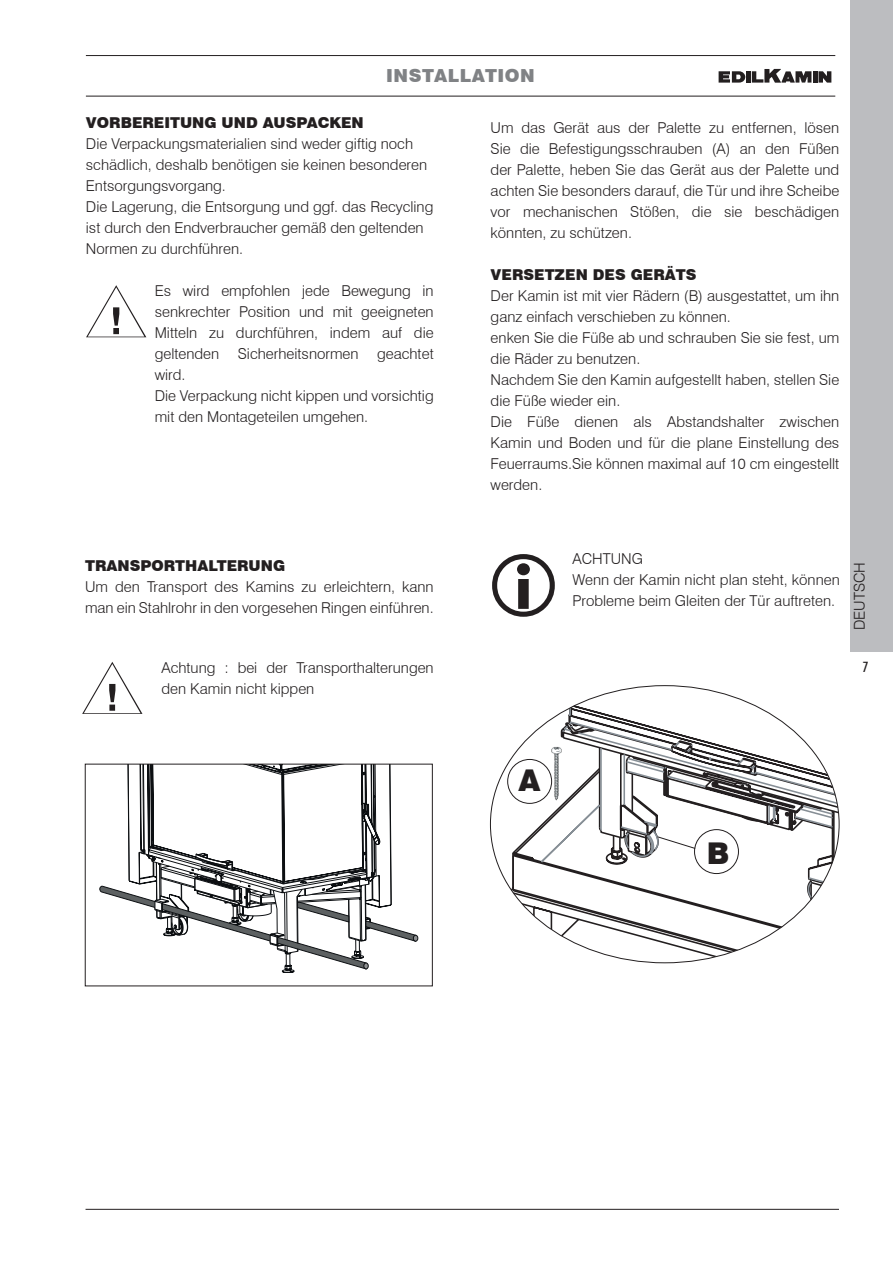
<style>
.page{position:relative;width:893px;height:1263px;background:#fff}
.page>*{position:absolute;margin:0;border:0;box-sizing:border-box;transform-origin:0 0}
.t1{font:900 30px "Swiss 721 BT";color:#231f20}
.t2{font:900 18px "Swiss 721 BT";letter-spacing:.03em;color:#808285}
.t3{font:300 15px/21px "Swiss 721 BT";color:#231f20}
.t4{font:900 15px "Swiss 721 BT";color:#231f20}
.t5{font:500 condensed 14.25px "Futura BT";color:#231f20}
</style>
<div class="page">
<div style="left:850px;top:0;width:43px;height:652px;background:#bcbdc0"></div>
<hr style="left:86px;top:55px;width:749px;height:1px;background:#231f20">
<hr style="left:86px;top:96px;width:749px;height:1px;background:#231f20">
<hr style="left:813px;top:71px;width:4px;height:12px;background:#231f20">
<div style="left:746px;top:71px;width:5px;height:12px;background:#231f20"></div>
<svg style="left:719px;top:71px;width:26px;height:12px"></svg>
<svg style="left:752px;top:69px;width:59px;height:14px"></svg>
<svg style="left:818px;top:71px;width:13px;height:12px"></svg>
<hr style="left:86px;top:1209px;width:753px;height:1px;background:#231f20">
<svg style="left:86px;top:285px;width:60px;height:52px"></svg>
<svg style="left:492px;top:554px;width:63px;height:63px"></svg>
<svg style="left:513px;top:686px;width:326px;height:277px"></svg>
<img style="left:551px;top:747px;width:11px;height:54px">
<div style="left:694px;top:829px;width:45px;height:45px;border:1px solid #231f20;border-radius:50%"></div>
<div style="left:507px;top:759px;width:45px;height:45px;border:1px solid #231f20;border-radius:50%"></div>
<svg style="left:657px;top:836px;width:39px;height:13px"></svg>
<svg style="left:100px;top:766px;width:318px;height:207px"></svg>
<div style="left:85px;top:764px;width:348px;height:222px;border:1px solid #231f20"></div>
<svg style="left:82px;top:662px;width:60px;height:52px"></svg>
<p class="t2" style="left:386px;top:65px;width:150px">INSTALLATION</p>
<p class="t3" style="left:491px;top:117px;width:350px;text-align:justify">Um das Gerät aus der Palette zu entfernen, lösen Sie die Befestigungsschrauben (A) an den Füßen der Palette, heben Sie das Gerät aus der Palette und achten Sie besonders darauf, die Tür und ihre Scheibe vor mechanischen Stößen, die sie beschädigen könnten, zu schützen.</p>
<p class="t4" style="left:491px;top:266px;width:207px">VERSETZEN DES GERÄTS</p>
<p class="t3" style="left:491px;top:285px;width:350px">Der Kamin ist mit vier Rädern (B) ausgestattet, um ihn ganz einfach verschieben zu können.<br>enken Sie die Füße ab und schrauben Sie sie fest, um die Räder zu benutzen.<br>Nachdem Sie den Kamin aufgestellt haben, stellen Sie die Füße wieder ein.<br>Die Füße dienen als Abstandshalter zwischen Kamin und Boden und für die plane Einstellung des Feuerraums.Sie können maximal auf 10 cm eingestellt werden.</p>
<p class="t4" style="left:86px;top:114px;width:279px">VORBEREITUNG UND AUSPACKEN</p>
<p class="t3" style="left:86px;top:133px;width:349px">Die Verpackungsmaterialien sind weder giftig noch schädlich, deshalb benötigen sie keinen besonderen Entsorgungsvorgang.<br>Die Lagerung, die Entsorgung und ggf. das Recycling ist durch den Endverbraucher gemäß den geltenden Normen zu durchführen.</p>
<p class="t3" style="left:155px;top:280px;width:280px">Es wird empfohlen jede Bewegung in senkrechter Position und mit geeigneten Mitteln zu durchführen, indem auf die geltenden Sicherheitsnormen geachtet wird.<br>Die Verpackung nicht kippen und vorsichtig mit den Montageteilen umgehen.</p>
<p class="t4" style="left:85px;top:556px;width:202px">TRANSPORTHALTERUNG</p>
<p class="t3" style="left:85px;top:576px;width:350px">Um den Transport des Kamins zu erleichtern, kann man ein Stahlrohr in den vorgesehen Ringen einführen.</p>
<p class="t3" style="left:161px;top:657px;width:274px">Achtung : bei der Transporthalterungen den Kamin nicht kippen</p>
<p class="t3" style="left:572px;top:548px;width:269px">ACHTUNG<br>Wenn der Kamin nicht plan steht, können<br>Probleme beim Gleiten der Tür auftreten.</p>
<p class="t3" style="left:849px;top:630px;width:70px;rotate:-90deg">DEUTSCH</p>
<p class="t5" style="left:863px;top:658px;width:7px">7</p>
<h1 class="t1" style="left:518px;top:762px;width:24px">A</h1>
<h1 class="t1" style="left:707px;top:835px;width:24px">B</h1>
</div>
